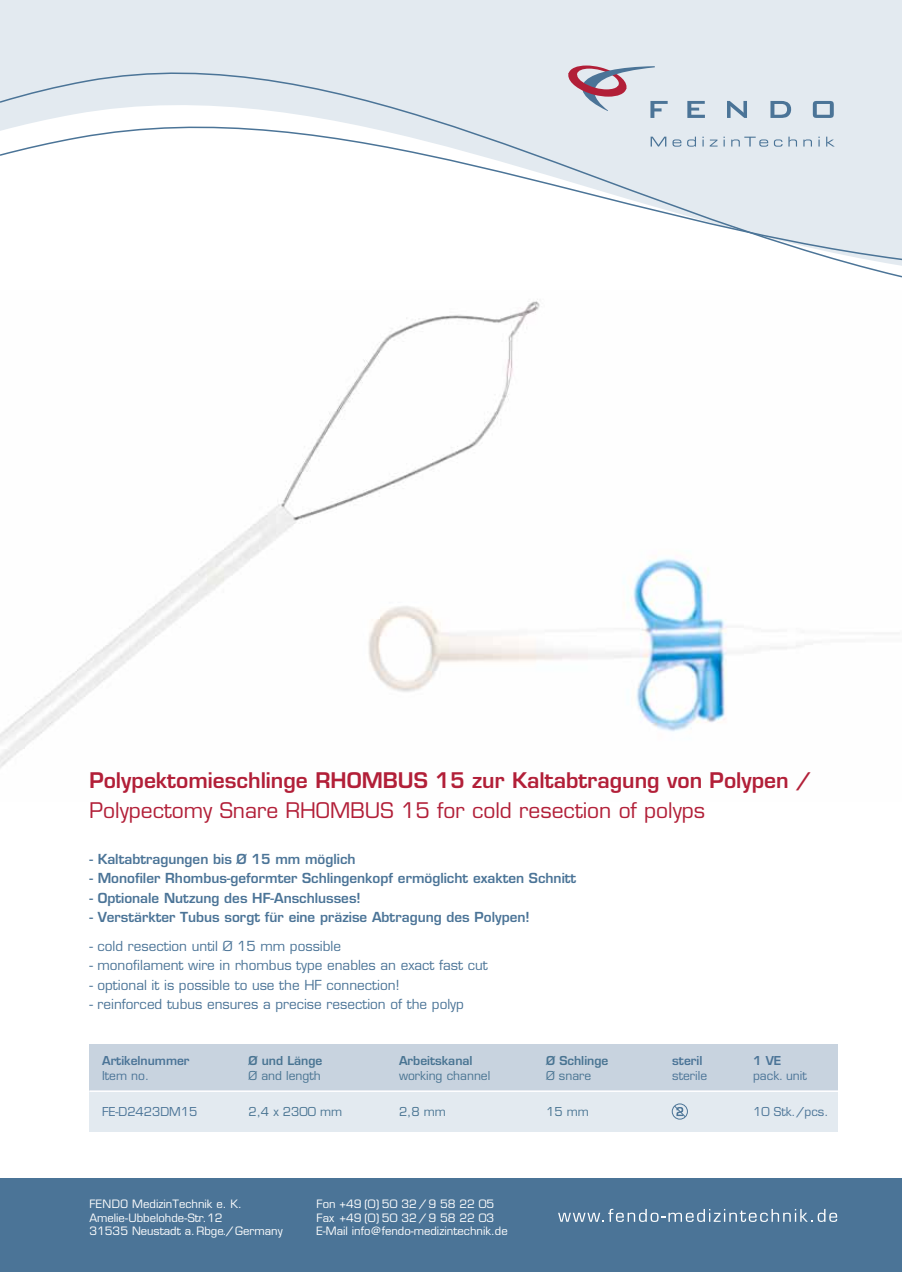
<style>
.page{position:relative;width:902px;height:1272px;background:#fff}
.page>*{position:absolute;margin:0;border:0;box-sizing:border-box;transform-origin:0 0}
.t1{font:600 21px "Eurostile";color:#b21f38}
.t2{font:21px "Eurostile";color:#b21f38}
.t3{font:600 13.5px "Eurostile";color:#4b7497}
.t4{font:13.5px "Eurostile";color:#4b7497}
.t5{font:12px "Eurostile";color:#497492}
.t6{font:12px "Eurostile";color:#4b7497}
.t7{font:600 12px "Eurostile";color:#497492}
.t8{font:600 12px "Eurostile";color:#4b7497}
.t9{font:11.25px/13.5px "Eurostile";color:#fff}
</style>
<div class="page">
<div style="left:0;top:0;width:901px;height:35px;background:#e3eaf0"></div>
<svg style="left:0;top:35px;width:901px;height:243px"></svg>
<div style="left:0;top:1178px;width:901px;height:93px;background:#4b7497"></div>
<svg style="left:558px;top:1208px;width:279px;height:13px"></svg>
<svg style="left:687px;top:101px;width:17px;height:17px"></svg>
<svg style="left:727px;top:101px;width:20px;height:17px"></svg>
<svg style="left:770px;top:101px;width:21px;height:17px"></svg>
<svg style="left:812px;top:101px;width:21px;height:17px"></svg>
<svg style="left:650px;top:137px;width:16px;height:9px"></svg>
<svg style="left:672px;top:139px;width:9px;height:8px"></svg>
<svg style="left:687px;top:137px;width:9px;height:10px"></svg>
<svg style="left:709px;top:140px;width:8px;height:6px"></svg>
<svg style="left:731px;top:137px;width:51px;height:10px"></svg>
<svg style="left:788px;top:137px;width:9px;height:9px"></svg>
<svg style="left:803px;top:139px;width:8px;height:7px"></svg>
<svg style="left:826px;top:137px;width:8px;height:9px"></svg>
<svg style="left:559px;top:65px;width:108px;height:53px;background:#cdc5d0"></svg>
<img style="left:0;top:301px;width:899px;height:467px">
<div style="left:89px;top:1090px;width:749px;height:41px;background:#e3eaf0"></div>
<div style="left:89px;top:1044px;width:749px;height:47px;background:#c8d3df"></div>
<div style="left:672px;top:1103px;width:15px;height:16px;border:1px solid #4b7497;border-radius:50%"></div>
<svg style="left:673px;top:1105px;width:13px;height:12px"></svg>
<hr style="left:89px;top:1090px;width:749px;height:1px;background:#fff">
<h1 class="t1" style="left:89px;top:767px;width:722px">Polypektomieschlinge RHOMBUS 15 zur Kaltabtragung von Polypen /</h1>
<h1 class="t2" style="left:89px;top:798px;width:617px">Polypectomy Snare RHOMBUS 15 for cold resection of polyps</h1>
<p class="t3" style="left:89px;top:850px;width:268px">- Kaltabtragungen bis Ø 15 mm möglich</p>
<p class="t3" style="left:89px;top:869px;width:488px">- Monofiler Rhombus-geformter Schlingenkopf ermöglicht exakten Schnitt</p>
<p class="t3" style="left:89px;top:889px;width:273px">- Optionale Nutzung des HF-Anschlusses!</p>
<p class="t3" style="left:89px;top:908px;width:442px">- Verstärkter Tubus sorgt für eine präzise Abtragung des Polypen!</p>
<p class="t4" style="left:89px;top:937px;width:253px">- cold resection until Ø 15 mm possible</p>
<p class="t4" style="left:89px;top:957px;width:400px">- monofilament wire in rhombus type enables an exact fast cut</p>
<p class="t4" style="left:89px;top:976px;width:311px">- optional it is possible to use the HF connection!</p>
<p class="t4" style="left:89px;top:996px;width:376px">- reinforced tubus ensures a precise resection of the polyp</p>
<p class="t8" style="left:102px;top:1053px;width:89px">Artikelnummer</p>
<p class="t6" style="left:102px;top:1068px;width:49px">Item no.</p>
<p class="t7" style="left:248px;top:1053px;width:75px">Ø und Länge</p>
<p class="t5" style="left:248px;top:1068px;width:74px">Ø and length</p>
<p class="t7" style="left:399px;top:1053px;width:75px">Arbeitskanal</p>
<p class="t5" style="left:399px;top:1068px;width:93px">working channel</p>
<p class="t7" style="left:546px;top:1053px;width:64px">Ø Schlinge</p>
<p class="t5" style="left:546px;top:1068px;width:47px">Ø snare</p>
<p class="t8" style="left:672px;top:1053px;width:32px">steril</p>
<p class="t6" style="left:672px;top:1068px;width:36px">sterile</p>
<p class="t8" style="left:753px;top:1053px;width:30px">1 VE</p>
<p class="t6" style="left:753px;top:1068px;width:55px">pack. unit</p>
<p class="t6" style="left:102px;top:1103px;width:97px">FE-D2423DM15</p>
<p class="t5" style="left:248px;top:1103px;width:95px">2,4 x 2300 mm</p>
<p class="t5" style="left:399px;top:1103px;width:48px">2,8 mm</p>
<p class="t5" style="left:546px;top:1103px;width:44px">15 mm</p>
<p class="t6" style="left:753px;top:1103px;width:77px">10 Stk./pcs.</p>
<p class="t9" style="left:89px;top:1197px;width:195px">FENDO MedizinTechnik e. K.<br>Amelie-Ubbelohde-Str.12<br>31535 Neustadt a. Rbge./ Germany</p>
<p class="t9" style="left:316px;top:1197px;width:193px">Fon +49 (0) 50 32 / 9 58 22 05<br>Fax +49 (0) 50 32 / 9 58 22 03<br>E-Mail info@fendo-medizintechnik.de</p>
</div>
